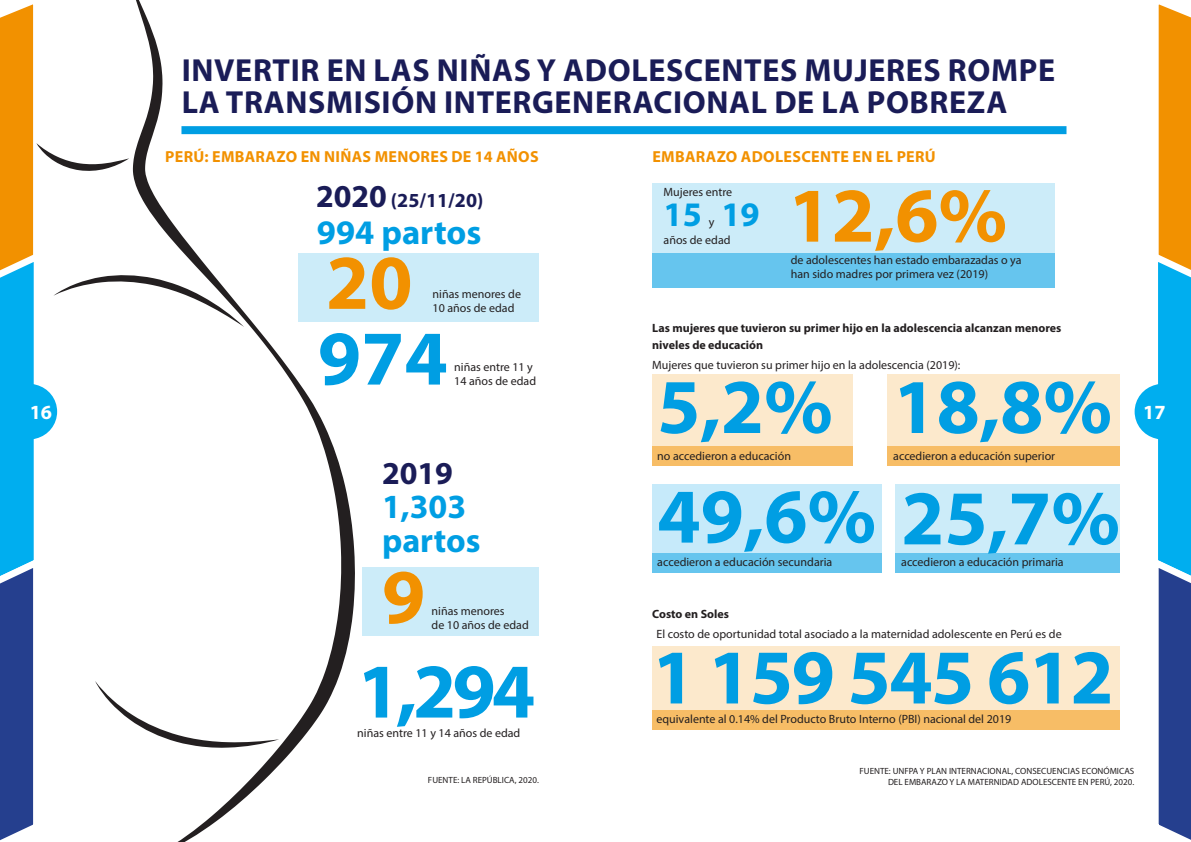
<style>
.page{position:relative;width:1191px;height:842px;background:#fff}
.page>*{position:absolute;margin:0;border:0;box-sizing:border-box;transform-origin:0 0}
.t1{font:700 78px "Myriad Pro";letter-spacing:-.02em;color:#009ee3}
.t2{font:700 78px "Myriad Pro";color:#f29100}
.t3{font:700 34.5px "Myriad Pro";color:#009ee3}
.t4{font:700 34px/34px "Myriad Pro";color:#009ee3}
.t5{font:700 32px/32px "Myriad Pro";letter-spacing:.02em;color:#1a1c57}
.t6{font:700 20.2px "Myriad Pro";color:#fff}
.t7{font:700 20px "Myriad Pro";color:#1a1c57}
.t8{font:700 16px "Myriad Pro";letter-spacing:.02em;color:#f29100}
.t9{font:12px/14px "Myriad Pro";color:#231f20}
.t10{font:700 12px/17px "Myriad Pro";color:#231f20}
.t11{font:9px/11px "Myriad Pro";color:#231f20;text-align:right}
</style>
<div class="page">
<svg style="left:1134px;top:4px;width:57px;height:836px"></svg>
<div style="left:298px;top:253px;width:241px;height:69px;background:#ccecf9"></div>
<div style="left:362px;top:567px;width:177px;height:69px;background:#ccecf9"></div>
<svg style="left:279px;top:134px;width:76px;height:631px"></svg>
<svg style="left:0;top:0;width:279px;height:842px"></svg>
<div style="left:652px;top:183px;width:402px;height:70px;background:#ccecf9"></div>
<div style="left:652px;top:374px;width:200px;height:72px;background:#fce9cc"></div>
<div style="left:652px;top:646px;width:468px;height:65px;background:#fce9cc"></div>
<div style="left:652px;top:484px;width:229px;height:72px;background:#c6eafa"></div>
<div style="left:895px;top:484px;width:225px;height:72px;background:#ccecf9"></div>
<div style="left:887px;top:374px;width:233px;height:72px;background:#fce9cc"></div>
<div style="left:652px;top:446px;width:200px;height:20px;background:#f7bd66"></div>
<div style="left:652px;top:711px;width:468px;height:19px;background:#f7bd66"></div>
<div style="left:652px;top:554px;width:229px;height:19px;background:#66c5ee"></div>
<div style="left:895px;top:554px;width:225px;height:19px;background:#66c5ee"></div>
<div style="left:887px;top:446px;width:233px;height:20px;background:#f7bd66"></div>
<div style="left:652px;top:253px;width:402px;height:35px;background:#66c5ee"></div>
<div style="left:181px;top:126px;width:885px;height:8px;background:#009ee3"></div>
<p class="t5" style="left:182px;top:53px;width:874px">INVERTIR EN LAS NIÑAS Y ADOLESCENTES MUJERES ROMPE<br>LA TRANSMISIÓN INTERGENERACIONAL DE LA POBREZA</p>
<p class="t8" style="left:165px;top:146px;width:375px">PERÚ: EMBARAZO EN NIÑAS MENORES DE 14 AÑOS</p>
<p class="t8" style="left:652px;top:146px;width:285px">EMBARAZO ADOLESCENTE EN EL PERÚ</p>
<p class="t5" style="left:316px;top:179px;width:73px">2020</p>
<p class="t7" style="left:391px;top:187px;width:94px">(25/11/20)</p>
<p class="t3" style="left:317px;top:210px;width:166px">994 partos</p>
<p class="t9" style="left:663px;top:185px;width:70px">Mujeres entre</p>
<p class="t9" style="left:663px;top:233px;width:68px">años de edad</p>
<p class="t3" style="left:721px;top:192px;width:40px">19</p>
<p class="t3" style="left:663px;top:192px;width:40px">15</p>
<p class="t9" style="left:709px;top:215px;width:7px">y</p>
<p class="t2" style="left:788px;top:164px;width:220px">12,6%</p>
<p class="t2" style="left:326px;top:232px;width:88px">20</p>
<p class="t9" style="left:432px;top:287px;width:90px">niñas menores de<br>10 años de edad</p>
<p class="t9" style="left:790px;top:253px;width:232px">de adolescentes han estado embarazadas o ya han sido madres por primera vez (2019)</p>
<p class="t10" style="left:652px;top:319px;width:411px">Las mujeres que tuvieron su primer hijo en la adolescencia alcanzan menores niveles de educación</p>
<p class="t9" style="left:652px;top:358px;width:310px">Mujeres que tuvieron su primer hijo en la adolescencia (2019):</p>
<p class="t1" style="left:318px;top:307px;width:131px">974</p>
<p class="t9" style="left:454px;top:359px;width:83px">niñas entre 11 y<br>14 años de edad</p>
<p class="t1" style="left:657px;top:356px;width:177px">5,2%</p>
<p class="t1" style="left:893px;top:356px;width:220px">18,8%</p>
<h3 class="t6" style="left:30px;top:399px;width:24px">16</h3>
<h3 class="t6" style="left:1143px;top:399px;width:24px">17</h3>
<p class="t5" style="left:382px;top:456px;width:73px">2019</p>
<p class="t4" style="left:382px;top:488px;width:100px">1,303 partos</p>
<p class="t2" style="left:382px;top:546px;width:45px">9</p>
<p class="t9" style="left:431px;top:604px;width:75px">niñas menores</p>
<p class="t9" style="left:431px;top:618px;width:99px">de 10 años de edad</p>
<p class="t1" style="left:357px;top:640px;width:179px">1,294</p>
<p class="t9" style="left:357px;top:726px;width:165px">niñas entre 11 y 14 años de edad</p>
<p class="t11" style="left:428px;top:774px;width:112px">FUENTE: LA REPÚBLICA, 2020.</p>
<p class="t9" style="left:657px;top:448px;width:135px">no accedieron a educación</p>
<p class="t9" style="left:893px;top:448px;width:163px">accedieron a educación superior</p>
<p class="t1" style="left:657px;top:466px;width:464px">49,6% 25,7%</p>
<p class="t9" style="left:657px;top:555px;width:176px">accedieron a educación secundaria</p>
<p class="t9" style="left:901px;top:555px;width:164px">accedieron a educación primaria</p>
<p class="t10" style="left:652px;top:605px;width:78px">Costo en Soles</p>
<p class="t9" style="left:656px;top:626px;width:407px">El costo de oportunidad total asociado a la maternidad adolescente en Perú es de</p>
<p class="t1" style="left:652px;top:626px;width:463px">1 159 545 612</p>
<p class="t9" style="left:656px;top:711px;width:356px">equivalente al 0.14% del Producto Bruto Interno (PBI) nacional del 2019</p>
<p class="t11" style="left:859px;top:766px;width:276px">FUENTE: UNFPA Y PLAN INTERNACIONAL, CONSECUENCIAS ECONÓMICAS<br>DEL EMBARAZO Y LA MATERNIDAD ADOLESCENTE EN PERÚ, 2020.</p>
</div>
